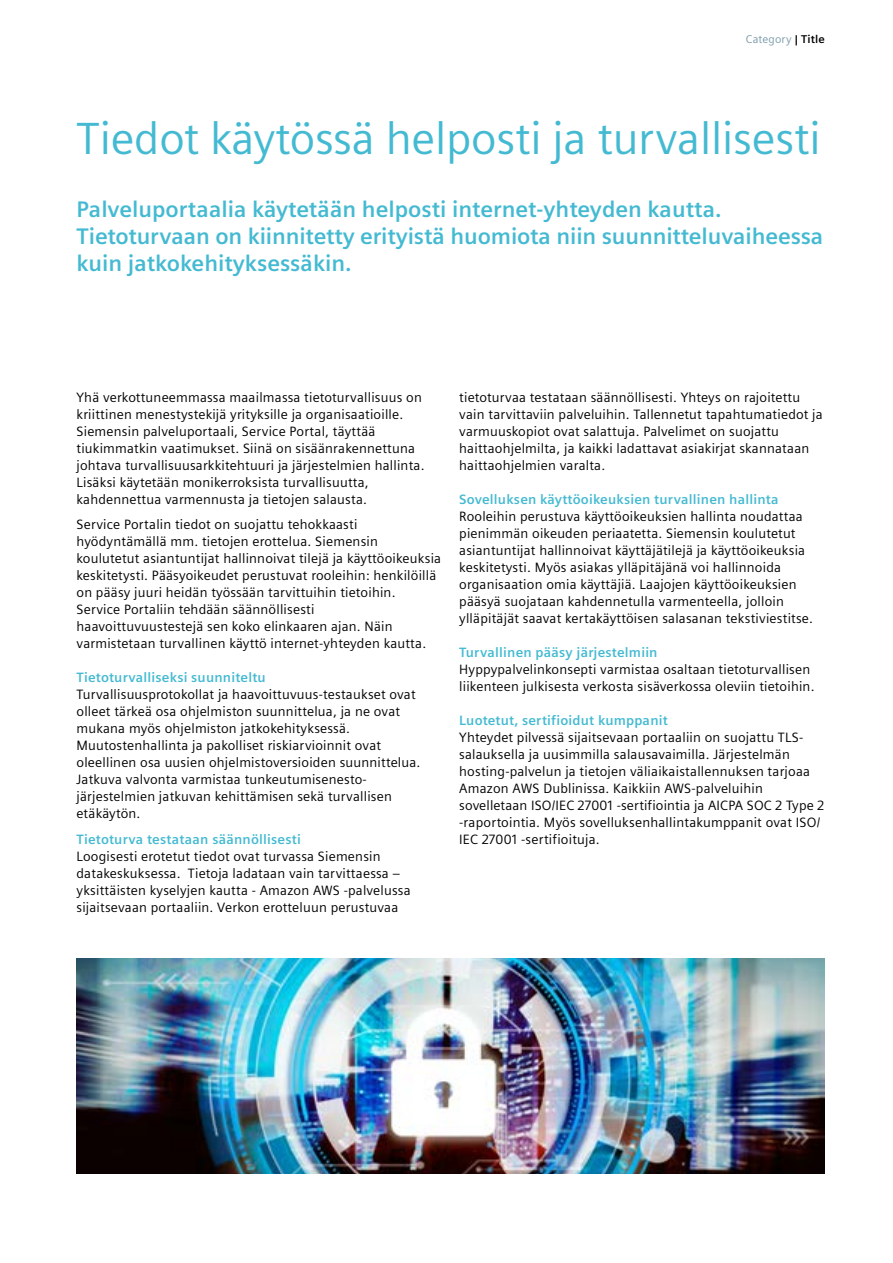
<style>
.page{position:relative;width:893px;height:1263px;background:#fff}
.page>*{position:absolute;margin:0;border:0;box-sizing:border-box;transform-origin:0 0}
.t1{font:45px "Siemens Sans";letter-spacing:-.005em;color:#44bad2}
.t2{font:700 22.5px/27px "Siemens Sans";letter-spacing:-.005em;color:#44bad2}
.t3{font:13.5px/17px "Siemens Sans";letter-spacing:.015em;color:#000}
.t4{font:700 13.5px "Siemens Sans";letter-spacing:.015em;color:#44bad2}
.t5{font:11.25px "Siemens Sans";letter-spacing:.015em;color:#7b9aa9}
.s1{font-weight:700;color:#000}
</style>
<div class="page">
<img style="left:77px;top:959px;width:748px;height:215px">
<p class="t5" style="left:746px;top:32px;width:81px">Category <span class="s1">| Title</span></p>
<h1 class="t1" style="left:77px;top:113px;width:746px">Tiedot käytössä helposti ja turvallisesti</h1>
<h2 class="t2" style="left:77px;top:196px;width:748px">Palveluportaalia käytetään helposti internet-yhteyden kautta.<br>Tietoturvaan on kiinnitetty erityistä huomiota niin suunnitteluvaiheessa kuin jatkokehityksessäkin.</h2>
<p class="t3" style="left:77px;top:388px;width:350px">Yhä verkottuneemmassa maailmassa tietoturvallisuus on kriittinen menestystekijä yrityksille ja organisaatioille.<br>Siemensin palveluportaali, Service Portal, täyttää tiukimmatkin vaatimukset. Siinä on sisäänrakennettuna johtava turvallisuusarkkitehtuuri ja järjestelmien hallinta.<br>Lisäksi käytetään monikerroksista turvallisuutta, kahdennettua varmennusta ja tietojen salausta.</p>
<p class="t3" style="left:77px;top:516px;width:366px">Service Portalin tiedot on suojattu tehokkaasti hyödyntämällä mm. tietojen erottelua. Siemensin koulutetut asiantuntijat hallinnoivat tilejä ja käyttöoikeuksia keskitetysti. Pääsyoikeudet perustuvat rooleihin: henkilöillä on pääsy juuri heidän työssään tarvittuihin tietoihin.<br>Service Portaliin tehdään säännöllisesti haavoittuvuustestejä sen koko elinkaaren ajan. Näin varmistetaan turvallinen käyttö internet-yhteyden kautta.</p>
<p class="t4" style="left:77px;top:670px;width:191px">Tietoturvalliseksi suunniteltu</p>
<p class="t3" style="left:77px;top:686px;width:345px">Turvallisuusprotokollat ja haavoittuvuus-testaukset ovat olleet tärkeä osa ohjelmiston suunnittelua, ja ne ovat mukana myös ohjelmiston jatkokehityksessä.<br>Muutostenhallinta ja pakolliset riskiarvioinnit ovat oleellinen osa uusien ohjelmistoversioiden suunnittelua.<br>Jatkuva valvonta varmistaa tunkeutumisenesto&shy;järjestelmien jatkuvan kehittämisen sekä turvallisen etäkäytön.</p>
<p class="t4" style="left:77px;top:831px;width:226px">Tietoturva testataan säännöllisesti</p>
<p class="t3" style="left:77px;top:848px;width:336px">Loogisesti erotetut tiedot ovat turvassa Siemensin datakeskuksessa. Tietoja ladataan vain tarvittaessa – yksittäisten kyselyjen kautta - Amazon AWS -palvelussa sijaitsevaan portaaliin. Verkon erotteluun perustuvaa</p>
<p class="t3" style="left:459px;top:389px;width:365px">tietoturvaa testataan säännöllisesti. Yhteys on rajoitettu vain tarvittaviin palveluihin. Tallennetut tapahtumatiedot ja varmuuskopiot ovat salattuja. Palvelimet on suojattu haittaohjelmilta, ja kaikki ladattavat asiakirjat skannataan haittaohjelmien varalta.</p>
<p class="t4" style="left:459px;top:491px;width:321px">Sovelluksen käyttöoikeuksien turvallinen hallinta</p>
<p class="t3" style="left:459px;top:508px;width:355px">Rooleihin perustuva käyttöoikeuksien hallinta noudattaa pienimmän oikeuden periaatetta. Siemensin koulutetut asiantuntijat hallinnoivat käyttäjätilejä ja käyttöoikeuksia keskitetysti. Myös asiakas ylläpitäjänä voi hallinnoida organisaation omia käyttäjiä. Laajojen käyttöoikeuksien pääsyä suojataan kahdennetulla varmenteella, jolloin ylläpitäjät saavat kertakäyttöisen salasanan tekstiviestitse.</p>
<p class="t4" style="left:459px;top:644px;width:200px">Turvallinen pääsy järjestelmiin</p>
<p class="t3" style="left:459px;top:661px;width:357px">Hyppypalvelinkonsepti varmistaa osaltaan tietoturvallisen liikenteen julkisesta verkosta sisäverkossa oleviin tietoihin.</p>
<p class="t4" style="left:459px;top:713px;width:210px">Luotetut, sertifioidut kumppanit</p>
<p class="t3" style="left:459px;top:729px;width:367px">Yhteydet pilvessä sijaitsevaan portaaliin on suojattu TLS&shy;salauksella ja uusimmilla salausavaimilla. Järjestelmän hosting-palvelun ja tietojen väliaikaistallennuksen tarjoaa Amazon AWS Dublinissa. Kaikkiin AWS-palveluihin sovelletaan ISO/IEC 27001 -sertifiointia ja AICPA SOC 2 Type 2 -raportointia. Myös sovelluksenhallintakumppanit ovat ISO/ IEC 27001 -sertifioituja.</p>
</div>
